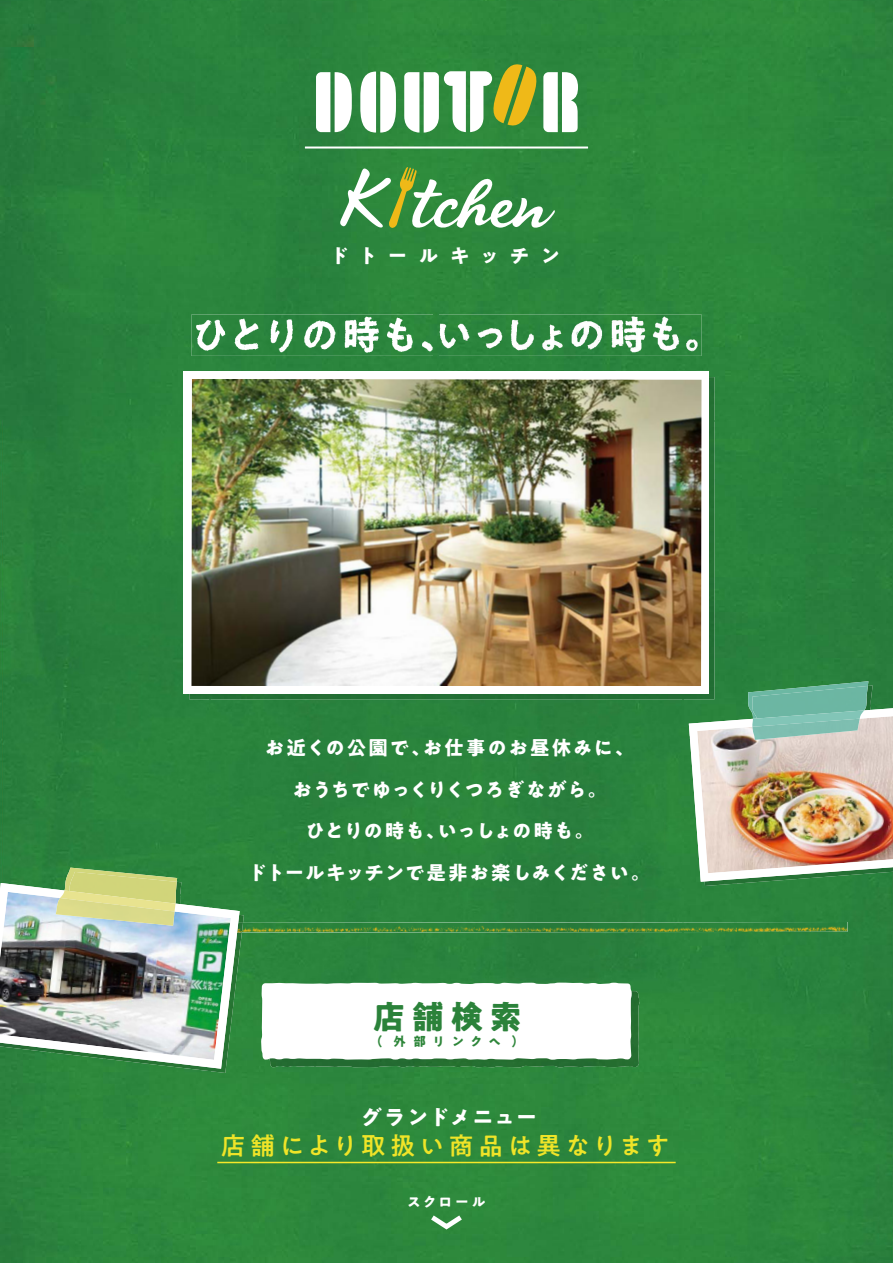
<style>
.page{position:relative;width:893px;height:1263px;background:#fff}
.page>*{position:absolute;margin:0;border:0;box-sizing:border-box;transform-origin:0 0}
.t1{font:32.55px "PA1 Gothic Std Bold 90 pv RKSJ H";color:#2b823a}
.t2{font:24.75px "PA1 Gothic Std Medium 90 pv RKSJ H";letter-spacing:.17em;color:#efe428}
.t3{font:21px "PA1 Gothic Std Bold 90 pv RKSJ H";letter-spacing:.045em;color:#fff}
.t4{font:19.5px/41.5px "PA1 Gothic Std Bold 90 pv RKSJ H";letter-spacing:.035em;color:#fff;text-align:center}
.t5{font:19.5px "PA1 Gothic Std Bold 90 pv RKSJ H";letter-spacing:.535em;color:#fff}
.t6{font:13.8px "PA1 Gothic Std Bold 90 pv RKSJ H";letter-spacing:.18em;color:#fff}
.t7{font:12.45px "PA1 Gothic Std Bold 90 pv RKSJ H";letter-spacing:.51em;color:#2e863a}
</style>
<div class="page">
<img style="left:0;top:0;width:893px;height:420px">
<div style="left:0;top:420px;width:209px;height:463px;background:#29813d"></div>
<div style="left:684px;top:420px;width:209px;height:316px;background:#29813d"></div>
<div style="left:209px;top:699px;width:475px;height:300px;background:#2a833d"></div>
<div style="left:682px;top:736px;width:53px;height:527px;background:#2d883c"></div>
<div style="left:735px;top:886px;width:158px;height:377px;background:#2b843c"></div>
<div style="left:0;top:1073px;width:51px;height:190px;background:#2a823d"></div>
<div style="left:51px;top:1073px;width:158px;height:190px;background:#2d883c"></div>
<div style="left:209px;top:999px;width:105px;height:264px;background:#2d893c"></div>
<div style="left:631px;top:999px;width:53px;height:264px;background:#2e8a3c"></div>
<div style="left:314px;top:1067px;width:317px;height:196px;background:#2d883c"></div>
<img style="left:244px;top:922px;width:603px;height:11px">
<img style="left:269px;top:990px;width:370px;height:77px">
<svg style="left:261px;top:982px;width:371px;height:78px"></svg>
<svg style="left:426px;top:1211px;width:41px;height:21px"></svg>
<hr style="left:217px;top:1162px;width:459px;height:1px;background:#f5e829">
<div style="left:189px;top:377px;width:525px;height:322px;background:#236e34"></div>
<div style="left:184px;top:372px;width:525px;height:322px;background:#fff"></div>
<img style="left:192px;top:380px;width:509px;height:306px">
<img style="left:0;top:915px;width:244px;height:158px">
<img style="left:65px;top:868px;width:112px;height:15px">
<img style="left:69px;top:872px;width:108px;height:11px">
<img style="left:0;top:883px;width:243px;height:186px">
<img style="left:56px;top:898px;width:119px;height:28px">
<img style="left:705px;top:882px;width:188px;height:4px">
<img style="left:868px;top:685px;width:5px;height:21px">
<img style="left:748px;top:681px;width:120px;height:25px">
<img style="left:752px;top:686px;width:116px;height:20px">
<img style="left:689px;top:706px;width:204px;height:176px">
<img style="left:752px;top:719px;width:108px;height:21px">
<img style="left:191px;top:315px;width:242px;height:41px">
<img style="left:438px;top:315px;width:264px;height:41px">
<img style="left:433px;top:315px;width:5px;height:41px">
<svg style="left:316px;top:72px;width:36px;height:60px"></svg>
<svg style="left:360px;top:72px;width:36px;height:61px"></svg>
<svg style="left:404px;top:62px;width:174px;height:71px"></svg>
<hr style="left:305px;top:146px;width:283px;height:3px;background:#fff">
<svg style="left:339px;top:167px;width:216px;height:63px"></svg>
<p class="t5" style="left:330px;top:248px;width:231px">ドトールキッチン</p>
<p class="t4" style="left:248px;top:730px;width:404px">お近くの公園で、お仕事のお昼休みに、<br>おうちでゆっくりくつろぎながら。<br>ひとりの時も、いっしょの時も。<br>ドトールキッチンで是非お楽しみください。</p>
<h1 class="t1" style="left:373px;top:1004px;width:151px">店舗検索</h1>
<p class="t7" style="left:370px;top:1037px;width:156px">（ 外部リンクへ ）</p>
<p class="t3" style="left:361px;top:1109px;width:178px">グランドメニュー</p>
<p class="t2" style="left:221px;top:1136px;width:451px">店舗により取扱い商品は異なります</p>
<p class="t6" style="left:407px;top:1197px;width:80px">スクロール</p>
</div>
